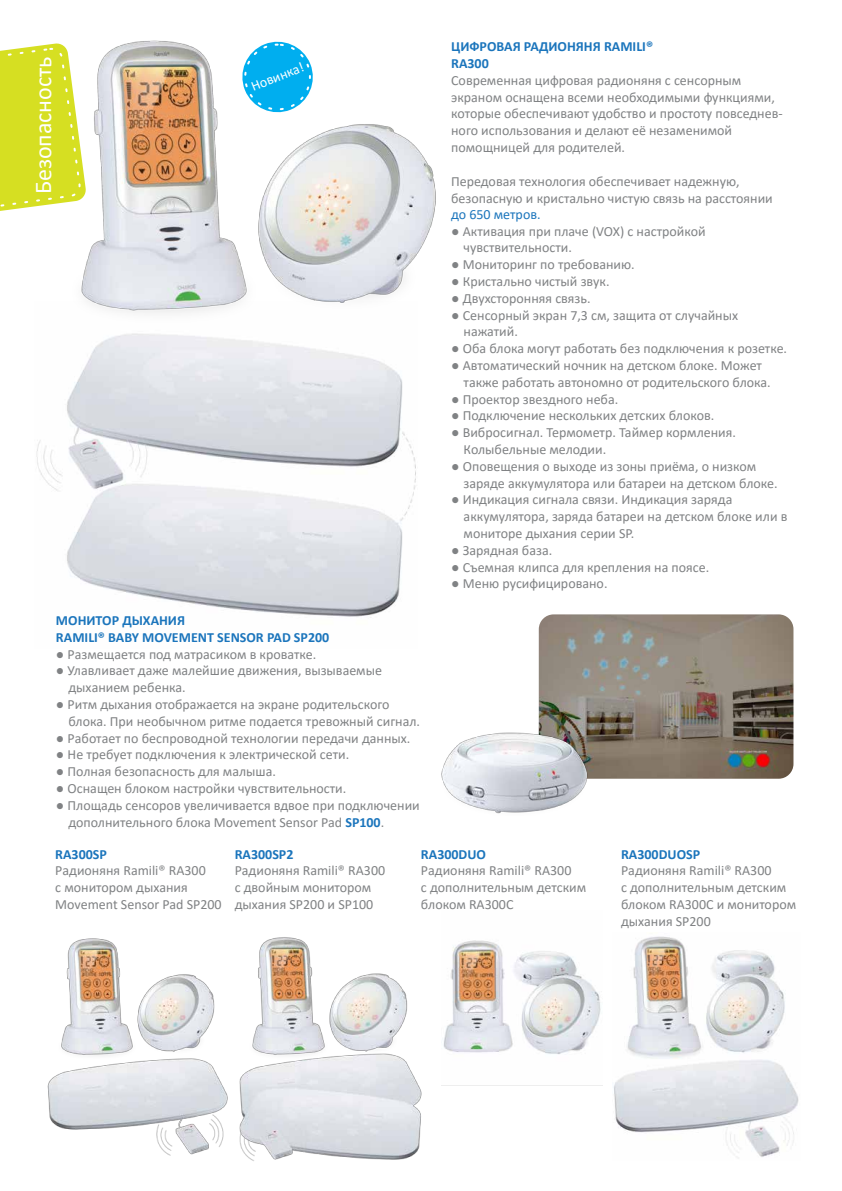
<style>
.page{position:relative;width:842px;height:1191px;background:#fff}
.page>*{position:absolute;margin:0;border:0;box-sizing:border-box;transform-origin:0 0}
.t1{font:24px "Calibri";color:#fff}
.t2{font:14px/16.8px "Calibri";color:#808284}
.t3{font:700 14px/16.8px "Calibri";color:#1b75bc}
.t4{font:14px "Calibri";color:#1b75bc}
.t5{font:14px "Calibri";color:#fff}
.s1{font-weight:700;color:#1b75bc}
</style>
<div class="page">
<img style="left:36px;top:372px;width:380px;height:246px">
<img style="left:81px;top:40px;width:355px;height:332px">
<svg style="left:0;top:43px;width:86px;height:169px"></svg>
<img style="left:443px;top:940px;width:158px;height:114px">
<img style="left:239px;top:937px;width:183px;height:224px">
<img style="left:47px;top:938px;width:181px;height:218px">
<img style="left:613px;top:936px;width:186px;height:223px">
<svg style="left:238px;top:40px;width:79px;height:77px"></svg>
<img style="left:539px;top:614px;width:254px;height:164px">
<img style="left:441px;top:709px;width:153px;height:105px">
<h1 class="t1" style="left:27px;top:194px;width:140px;rotate:-90deg">Безопасность</h1>
<p class="t5" style="left:248px;top:78px;width:57px;rotate:-22deg">Новинка!</p>
<p class="t3" style="left:451px;top:38px;width:203px">ЦИФРОВАЯ РАДИОНЯНЯ RAMILI®<br>RA300</p>
<p class="t2" style="left:451px;top:71px;width:333px">Современная цифровая радионяня с сенсорным экраном оснащена всеми необходимыми функциями, которые обеспечивают удобство и простоту повседнев&shy;ного использования и делают её незаменимой помощницей для родителей.</p>
<p class="t2" style="left:451px;top:172px;width:323px">Передовая технология обеспечивает надежную, безопасную и кристально чистую связь на расстоянии</p>
<p class="t4" style="left:451px;top:205px;width:91px">до 650 метров.</p>
<p class="t2" style="left:464px;top:222px;width:243px;text-indent:-12px">● Активация при плаче (VOX) с настройкой чувствительности.</p>
<p class="t2" style="left:451px;top:256px;width:185px">● Мониторинг по требованию.</p>
<p class="t2" style="left:451px;top:272px;width:160px">● Кристально чистый звук.</p>
<p class="t2" style="left:451px;top:289px;width:141px">● Двухсторонняя связь.</p>
<p class="t2" style="left:464px;top:306px;width:276px;text-indent:-12px">● Сенсорный экран 7,3 см, защита от случайных нажатий.</p>
<p class="t2" style="left:451px;top:340px;width:337px">● Оба блока могут работать без подключения к розетке.</p>
<p class="t2" style="left:464px;top:356px;width:309px;text-indent:-12px">● Автоматический ночник на детском блоке. Может также работать автономно от родительского блока.</p>
<p class="t2" style="left:451px;top:390px;width:169px">● Проектор звездного неба.</p>
<p class="t2" style="left:451px;top:407px;width:265px">● Подключение нескольких детских блоков.</p>
<p class="t2" style="left:464px;top:424px;width:274px;text-indent:-12px">● Вибросигнал. Термометр. Таймер кормления.<br>Колыбельные мелодии.</p>
<p class="t2" style="left:464px;top:457px;width:316px;text-indent:-12px">● Оповещения о выходе из зоны приёма, о низком заряде аккумулятора или батареи на детском блоке.</p>
<p class="t2" style="left:464px;top:491px;width:325px;text-indent:-12px">● Индикация сигнала связи. Индикация заряда аккумулятора, заряда батареи на детском блоке или в мониторе дыхания серии SP.</p>
<p class="t2" style="left:451px;top:541px;width:103px">● Зарядная база.</p>
<p class="t2" style="left:451px;top:558px;width:260px">● Съемная клипса для крепления на поясе.</p>
<p class="t2" style="left:451px;top:575px;width:158px">● Меню русифицировано.</p>
<p class="t3" style="left:56px;top:611px;width:275px">МОНИТОР ДЫХАНИЯ<br>RAMILI® BABY MOVEMENT SENSOR PAD SP200</p>
<p class="t2" style="left:56px;top:645px;width:262px">● Размещается под матрасиком в кроватке.</p>
<p class="t2" style="left:68px;top:662px;width:315px;text-indent:-12px">● Улавливает даже малейшие движения, вызываемые дыханием ребенка.</p>
<p class="t2" style="left:68px;top:695px;width:353px;text-indent:-12px">● Ритм дыхания отображается на экране родительского блока. При необычном ритме подается тревожный сигнал.</p>
<p class="t2" style="left:56px;top:729px;width:356px">● Работает по беспроводной технологии передачи данных.</p>
<p class="t2" style="left:56px;top:746px;width:295px">● Не требует подключения к электрической сети.</p>
<p class="t2" style="left:56px;top:763px;width:222px">● Полная безопасность для малыша.</p>
<p class="t2" style="left:56px;top:779px;width:292px">● Оснащен блоком настройки чувствительности.</p>
<p class="t2" style="left:68px;top:796px;width:353px;text-indent:-12px">● Площадь сенсоров увеличивается вдвое при подключении дополнительного блока Movement Sensor Pad <span class="s1">SP100</span>.</p>
<p class="t3" style="left:55px;top:845px;width:53px">RA300SP</p>
<p class="t2" style="left:55px;top:862px;width:168px">Радионяня Ramili® RA300<br>с монитором дыхания<br>Movement Sensor Pad SP200</p>
<p class="t3" style="left:235px;top:845px;width:60px">RA300SP2</p>
<p class="t2" style="left:235px;top:862px;width:152px">Радионяня Ramili® RA300 с двойным монитором дыхания SP200 и SP100</p>
<p class="t3" style="left:421px;top:845px;width:67px">RA300DUO</p>
<p class="t2" style="left:421px;top:862px;width:167px">Радионяня Ramili® RA300<br>с дополнительным детским блоком RA300C</p>
<p class="t3" style="left:621px;top:845px;width:81px">RA300DUOSP</p>
<p class="t2" style="left:621px;top:862px;width:177px">Радионяня Ramili® RA300<br>с дополнительным детским блоком RA300C и монитором дыхания SP200</p>
</div>
